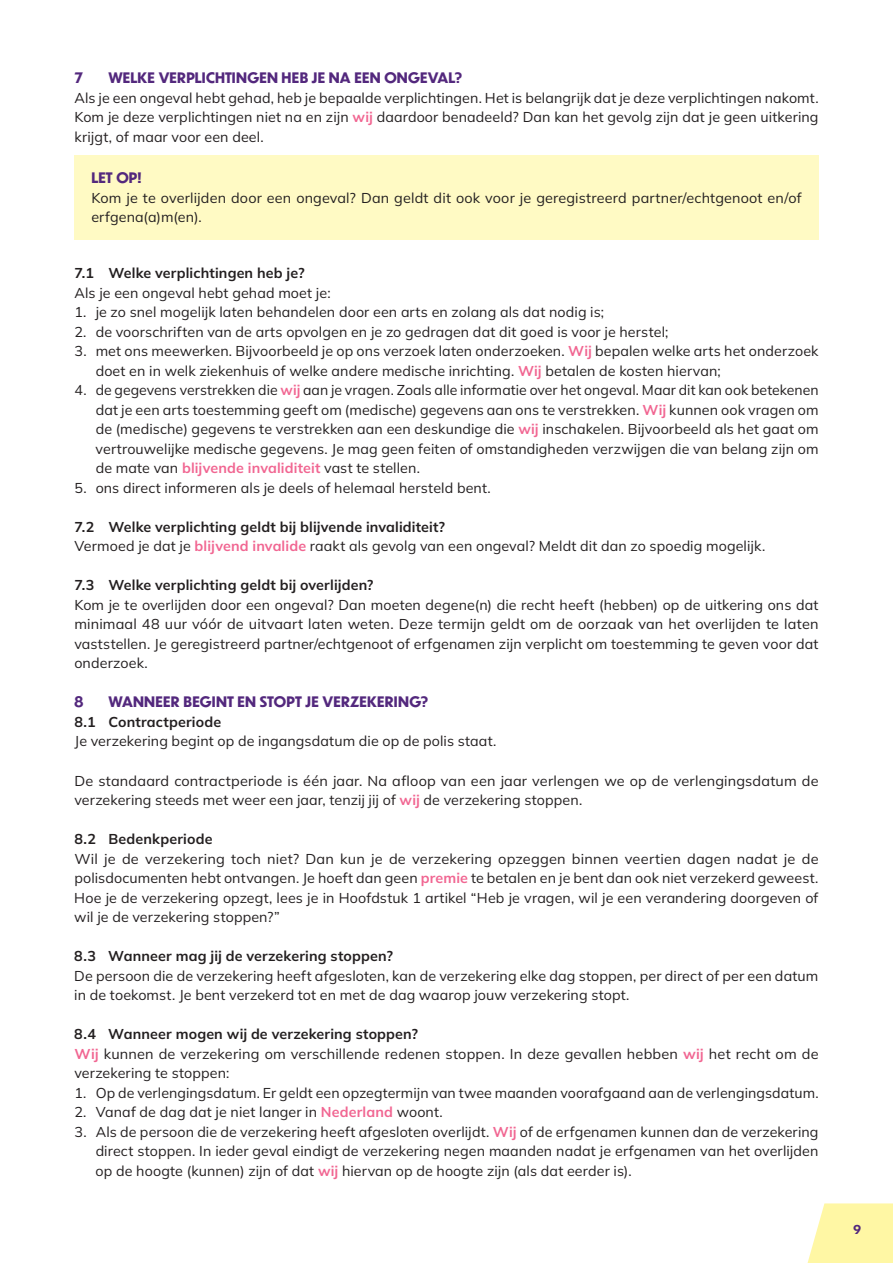
<style>
.page{position:relative;width:893px;height:1263px;background:#fff}
.page>*{position:absolute;margin:0;border:0;box-sizing:border-box;transform-origin:0 0}
.t1{font:14.25px/19.5px "Mulish";letter-spacing:.01em;color:#231f20}
.t2{font:700 14.25px "Mulish";letter-spacing:.01em;color:#231f20}
.t3{font:700 14.25px "SNS Dunbar Tall";letter-spacing:.015em;color:#53287d}
.t4{font:700 12px "SNS Dunbar Tall";color:#53287d}
.s1{font-weight:700;color:#f16692}
.s2{font-weight:700}
</style>
<div class="page">
<svg style="left:808px;top:1203px;width:85px;height:60px;background:#fff7ad"></svg>
<div style="left:74px;top:155px;width:745px;height:84px;background:#fffac4"></div>
<p class="t3" style="left:74px;top:68px;width:10px">7</p>
<p class="t3" style="left:108px;top:68px;width:356px">WELKE VERPLICHTINGEN HEB JE NA EEN ONGEVAL?</p>
<p class="t1" style="left:74px;top:88px;width:746px;text-align:justify">Als je een ongeval hebt gehad, heb je bepaalde verplichtingen. Het is belangrijk dat je deze verplichtingen nakomt.<br>Kom je deze verplichtingen niet na en zijn <span class="s1">wij</span> daardoor benadeeld? Dan kan het gevolg zijn dat je geen uitkering krijgt, of maar voor een deel.</p>
<p class="t3" style="left:91px;top:168px;width:52px">LET OP!</p>
<p class="t1" style="left:91px;top:188px;width:712px">Kom je te overlijden door een ongeval? Dan geldt dit ook voor je geregistreerd partner/echtgenoot en/of erfgena(a)m(en).</p>
<p class="t2" style="left:74px;top:264px;width:232px">7.1 Welke verplichtingen heb je?</p>
<p class="t1" style="left:74px;top:283px;width:258px">Als je een ongeval hebt gehad moet je:</p>
<p class="t1" style="left:74px;top:302px;width:531px">1. je zo snel mogelijk laten behandelen door een arts en zolang als dat nodig is;</p>
<p class="t1" style="left:74px;top:322px;width:595px">2. de voorschriften van de arts opvolgen en je zo gedragen dat dit goed is voor je herstel;</p>
<p class="t1" style="left:96px;top:341px;width:724px;text-indent:-21px">3. met ons meewerken. Bijvoorbeeld je op ons verzoek laten onderzoeken. <span class="s1">Wij</span> bepalen welke arts het onderzoek doet en in welk ziekenhuis of welke andere medische inrichting. <span class="s1">Wij</span> betalen de kosten hiervan;</p>
<p class="t1" style="left:96px;top:380px;width:725px;text-align:justify;text-indent:-21px">4. de gegevens verstrekken die <span class="s1">wij</span> aan je vragen. Zoals alle informatie over het ongeval. Maar dit kan ook betekenen dat je een arts toestemming geeft om (medische) gegevens aan ons te verstrekken. <span class="s1">Wij</span> kunnen ook vragen om de (medische) gegevens te verstrekken aan een deskundige die <span class="s1">wij</span> inschakelen. Bijvoorbeeld als het gaat om vertrouwelijke medische gegevens. Je mag geen feiten of omstandigheden verzwijgen die van belang zijn om de mate van <span class="s1">blijvende invaliditeit</span> vast te stellen.</p>
<p class="t1" style="left:74px;top:478px;width:418px">5. ons direct informeren als je deels of helemaal hersteld bent.</p>
<p class="t1" style="left:74px;top:517px;width:692px"><span class="s2">7.2 Welke verplichting geldt bij blijvende invaliditeit?<br></span>Vermoed je dat je <span class="s1">blijvend invalide</span> raakt als gevolg van een ongeval? Meldt dit dan zo spoedig mogelijk.</p>
<p class="t2" style="left:74px;top:576px;width:301px">7.3 Welke verplichting geldt bij overlijden?</p>
<p class="t1" style="left:74px;top:595px;width:746px;text-align:justify">Kom je te overlijden door een ongeval? Dan moeten degene(n) die recht heeft (hebben) op de uitkering ons dat minimaal 48 uur vóór de uitvaart laten weten. Deze termijn geldt om de oorzaak van het overlijden te laten vaststellen. Je geregistreerd partner/echtgenoot of erfgenamen zijn verplicht om toestemming te geven voor dat onderzoek.</p>
<p class="t3" style="left:74px;top:692px;width:10px">8</p>
<p class="t3" style="left:108px;top:692px;width:322px">WANNEER BEGINT EN STOPT JE VERZEKERING?</p>
<p class="t2" style="left:74px;top:712px;width:148px">8.1 Contractperiode</p>
<p class="t1" style="left:74px;top:731px;width:423px">Je verzekering begint op de ingangsdatum die op de polis staat.</p>
<p class="t1" style="left:74px;top:770px;width:746px">De standaard contractperiode is één jaar. Na afloop van een jaar verlengen we op de verlengingsdatum de verzekering steeds met weer een jaar, tenzij jij of <span class="s1">wij</span> de verzekering stoppen.</p>
<p class="t2" style="left:74px;top:829px;width:140px">8.2 Bedenkperiode</p>
<p class="t1" style="left:74px;top:848px;width:746px;text-align:justify">Wil je de verzekering toch niet? Dan kun je de verzekering opzeggen binnen veertien dagen nadat je de polisdocumenten hebt ontvangen. Je hoeft dan geen <span class="s1">premie</span> te betalen en je bent dan ook niet verzekerd geweest.<br>Hoe je de verzekering opzegt, lees je in Hoofdstuk 1 artikel “Heb je vragen, wil je een verandering doorgeven of wil je de verzekering stoppen?”</p>
<p class="t2" style="left:74px;top:946px;width:320px">8.3 Wanneer mag jij de verzekering stoppen?</p>
<p class="t1" style="left:74px;top:965px;width:746px">De persoon die de verzekering heeft afgesloten, kan de verzekering elke dag stoppen, per direct of per een datum in de toekomst. Je bent verzekerd tot en met de dag waarop jouw verzekering stopt.</p>
<p class="t1" style="left:74px;top:1024px;width:746px"><span class="s2">8.4 Wanneer mogen wij de verzekering stoppen?<br></span><span class="s1">Wij</span> kunnen de verzekering om verschillende redenen stoppen. In deze gevallen hebben <span class="s1">wij</span> het recht om de verzekering te stoppen:</p>
<p class="t1" style="left:74px;top:1082px;width:746px">1. Op de verlengingsdatum. Er geldt een opzegtermijn van twee maanden voorafgaand aan de verlengingsdatum.</p>
<p class="t1" style="left:74px;top:1102px;width:370px">2. Vanaf de dag dat je niet langer in <span class="s1">Nederland</span> woont.</p>
<p class="t1" style="left:96px;top:1121px;width:724px;text-align:justify;text-indent:-21px">3. Als de persoon die de verzekering heeft afgesloten overlijdt. <span class="s1">Wij</span> of de erfgenamen kunnen dan de verzekering direct stoppen. In ieder geval eindigt de verzekering negen maanden nadat je erfgenamen van het overlijden op de hoogte (kunnen) zijn of dat <span class="s1">wij</span> hiervan op de hoogte zijn (als dat eerder is).</p>
<p class="t4" style="left:853px;top:1221px;width:9px">9</p>
</div>
